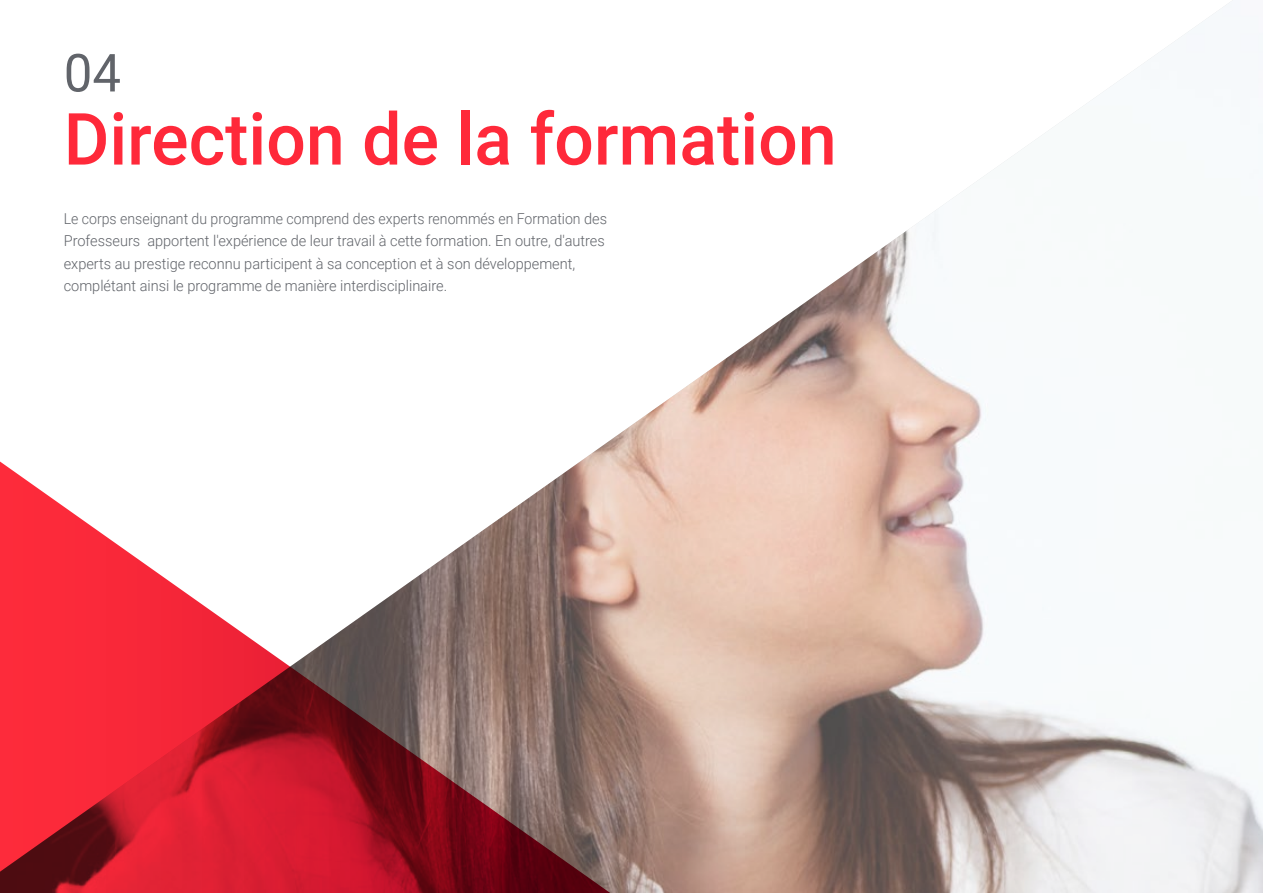
<style>
.page{position:relative;width:1263px;height:893px;background:#fff}
.page>*{position:absolute;margin:0;border:0;box-sizing:border-box;transform-origin:0 0}
.t1{font:500 72px "Roboto";color:#ff293a}
.t2{font:52.5px "Roboto";color:#61646a}
.t3{font:300 15px/22.5px "Roboto";color:#61646a;scale:.94 1}
</style>
<div class="page">
<img style="left:602px;top:0;width:661px;height:893px">
<svg style="left:0;top:446px;width:640px;height:447px"></svg>
<h2 class="t2" style="left:64px;top:36px;width:59px">04</h2>
<h1 class="t1" style="left:64px;top:89px;width:774px">Direction de la formation</h1>
<p class="t3" style="left:64px;top:207px;width:579px">Le corps enseignant du programme comprend des experts renommés en Formation des Professeurs apportent l'expérience de leur travail à cette formation. En outre, d'autres experts au prestige reconnu participent à sa conception et à son développement, complétant ainsi le programme de manière interdisciplinaire.</p>
</div>
